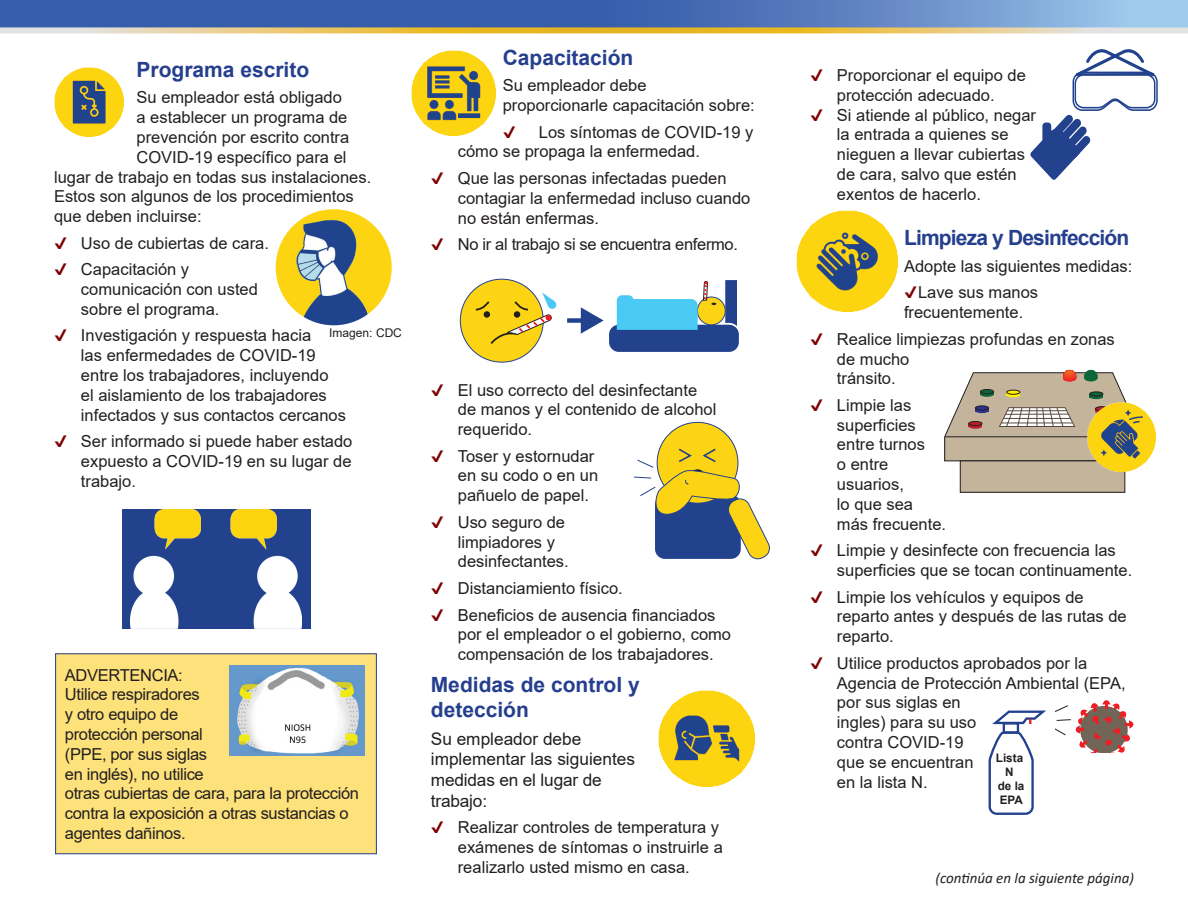
<style>
.page{position:relative;width:1188px;height:918px;background:#fff}
.page>*{position:absolute;margin:0;border:0;box-sizing:border-box;transform-origin:0 0}
.t1{font:700 21px/25.2px "Arial";color:#253f8e}
.t2{font:700 21px "Arial";letter-spacing:-.04em;color:#253f8e}
.t3{font:17.25px/20.7px "Arial";color:#231f20}
.t4{font:16.5px/19.8px "Arial";color:#231f20}
.t5{font:16.5px/19.8px "Arial";letter-spacing:-.02em;color:#231f20}
.t6{font:italic 15px "Calibri";color:#231f20}
.t7{font:12px "Arial";color:#231f20}
.t8{font:700 11.7px/14.1px "Arial";color:#231f20;text-align:center}
</style>
<div class="page">
<svg style="left:0;top:0;width:1188px;height:33px;background:#6984ad"></svg>
<img style="left:54px;top:68px;width:69px;height:69px">
<div style="left:56px;top:654px;width:320px;height:200px;background:#fde17a"></div>
<div style="left:55px;top:653px;width:322px;height:201px;border:1px solid #253f8e"></div>
<img style="left:230px;top:665px;width:134px;height:91px">
<img style="left:411px;top:50px;width:85px;height:85px">
<div style="left:122px;top:509px;width:188px;height:120px;background:#22428e"></div>
<img style="left:131px;top:509px;width:170px;height:120px">
<div style="left:460px;top:279px;width:83px;height:83px;background:#fcd413;border-radius:50%"></div>
<svg style="left:475px;top:292px;width:82px;height:53px"></svg>
<div style="left:567px;top:318px;width:18px;height:5px;background:#22428e"></div>
<svg style="left:581px;top:307px;width:23px;height:27px"></svg>
<div style="left:724px;top:279px;width:14px;height:54px;background:#22428e"></div>
<div style="left:723px;top:278px;width:16px;height:56px;border:2px solid #fff"></div>
<div style="left:608px;top:324px;width:132px;height:29px;background:#22428e;border-radius:11px"></div>
<div style="left:607px;top:323px;width:134px;height:31px;border:2px solid #fff;border-radius:11px"></div>
<div style="left:697px;top:297px;width:28px;height:28px;background:#fcd413;border-radius:50%"></div>
<div style="left:697px;top:297px;width:29px;height:28px;border:1px solid #22428e;border-radius:50%"></div>
<svg style="left:617px;top:281px;width:99px;height:49px"></svg>
<img style="left:796px;top:211px;width:101px;height:101px">
<svg style="left:1030px;top:49px;width:128px;height:131px"></svg>
<svg style="left:988px;top:710px;width:58px;height:105px"></svg>
<svg style="left:1055px;top:700px;width:79px;height:53px"></svg>
<img style="left:658px;top:690px;width:97px;height:96px">
<img style="left:276px;top:209px;width:116px;height:116px;border-radius:58px">
<div style="left:657px;top:422px;width:81px;height:81px;background:#fcd413;border-radius:50%"></div>
<svg style="left:634px;top:447px;width:136px;height:113px"></svg>
<div style="left:945px;top:437px;width:196px;height:24px;background:#c3b49b"></div>
<div style="left:945px;top:437px;width:196px;height:24px;border:1px solid #231f20"></div>
<div style="left:960px;top:461px;width:165px;height:31px;background:#c3b49b"></div>
<svg style="left:944px;top:370px;width:183px;height:67px"></svg>
<img style="left:1087px;top:402px;width:69px;height:69px">
<h2 class="t1" style="left:137px;top:57px;width:174px">Programa escrito</h2>
<p class="t4" style="left:137px;top:88px;width:207px">Su empleador está obligado</p>
<p class="t4" style="left:137px;top:107px;width:212px">a establecer un programa de</p>
<p class="t4" style="left:137px;top:127px;width:214px">prevención por escrito contra</p>
<p class="t4" style="left:137px;top:147px;width:211px">COVID-19 específico para el</p>
<p class="t4" style="left:54px;top:167px;width:319px">lugar de trabajo en todas sus instalaciones.</p>
<p class="t4" style="left:54px;top:187px;width:301px">Estos son algunos de los procedimientos</p>
<p class="t4" style="left:54px;top:206px;width:149px">que deben incluirse:</p>
<p class="t4" style="left:81px;top:233px;width:190px">Uso de cubiertas de cara.</p>
<p class="t4" style="left:81px;top:259px;width:178px">Capacitación y comunicación con usted sobre el programa.</p>
<p class="t4" style="left:81px;top:326px;width:267px">Investigación y respuesta hacia<br>las enfermedades de COVID-19 entre los trabajadores, incluyendo<br>el aislamiento de los trabajadores infectados y sus contactos cercanos</p>
<p class="t4" style="left:81px;top:431px;width:273px;text-align:justify">Ser informado si puede haber estado expuesto a COVID-19 en su lugar de trabajo.</p>
<p class="t7" style="left:329px;top:325px;width:74px">Imagen: CDC</p>
<p class="t5" style="left:65px;top:665px;width:296px">ADVERTENCIA:<br>Utilice respiradores<br>y otro equipo de<br>protección personal<br>(PPE, por sus siglas<br>en inglés), no utilice<br>otras cubiertas de cara, para la protección contra la exposición a otras sustancias o agentes dañinos.</p>
<h2 class="t1" style="left:503px;top:45px;width:132px">Capacitación</h2>
<p class="t4" style="left:503px;top:76px;width:254px">Su empleador debe proporcionarle capacitación sobre:</p>
<p class="t4" style="left:458px;top:122px;width:297px;text-indent:81px">Los síntomas de COVID-19 y cómo se propaga la enfermedad.</p>
<p class="t4" style="left:458px;top:168px;width:294px">Que las personas infectadas pueden contagiar la enfermedad incluso cuando no están enfermas.</p>
<p class="t5" style="left:458px;top:234px;width:282px">No ir al trabajo si se encuentra enfermo.</p>
<p class="t4" style="left:458px;top:380px;width:260px">El uso correcto del desinfectante de manos y el contenido de alcohol requerido.</p>
<p class="t4" style="left:458px;top:446px;width:142px">Toser y estornudar en su codo o en un pañuelo de papel.</p>
<p class="t4" style="left:458px;top:512px;width:112px">Uso seguro de limpiadores y desinfectantes.</p>
<p class="t4" style="left:458px;top:578px;width:167px">Distanciamiento físico.</p>
<p class="t4" style="left:458px;top:605px;width:275px">Beneficios de ausencia financiados por el empleador o el gobierno, como compensación de los trabajadores.</p>
<h2 class="t1" style="left:431px;top:672px;width:210px">Medidas de control y detección</h2>
<p class="t3" style="left:431px;top:728px;width:206px">Su empleador debe implementar las siguientes medidas en el lugar de trabajo:</p>
<p class="t4" style="left:458px;top:818px;width:267px">Realizar controles de temperatura y exámenes de síntomas o instruirle a realizarlo usted mismo en casa.</p>
<p class="t4" style="left:837px;top:65px;width:190px">Proporcionar el equipo de protección adecuado.</p>
<p class="t4" style="left:837px;top:105px;width:201px">Si atiende al público, negar la entrada a quienes se nieguen a llevar cubiertas de cara, salvo que estén exentos de hacerlo.</p>
<h2 class="t2" style="left:904px;top:223px;width:227px">Limpieza y Desinfección</h2>
<p class="t4" style="left:904px;top:256px;width:230px">Adopte las siguientes medidas:</p>
<p class="t4" style="left:904px;top:283px;width:136px;text-indent:14px">Lave sus manos frecuentemente.</p>
<p class="t4" style="left:837px;top:329px;width:279px">Realice limpiezas profundas en zonas de mucho<br>tránsito.</p>
<p class="t4" style="left:837px;top:395px;width:111px">Limpie las superficies entre turnos<br>o entre usuarios,<br>lo que sea más frecuente.</p>
<p class="t4" style="left:837px;top:540px;width:297px">Limpie y desinfecte con frecuencia las superficies que se tocan continuamente.</p>
<p class="t4" style="left:837px;top:587px;width:291px">Limpie los vehículos y equipos de reparto antes y después de las rutas de reparto.</p>
<p class="t4" style="left:837px;top:653px;width:290px">Utilice productos aprobados por la<br>Agencia de Protección Ambiental (EPA, por sus siglas en<br>ingles) para su uso<br>contra COVID-19<br>que se encuentran<br>en la lista N.</p>
<p class="t8" style="left:996px;top:751px;width:30px">Lista<br>N<br>de la<br>EPA</p>
<p class="t6" style="left:936px;top:867px;width:200px">(continúa en la siguiente página)</p>
</div>
